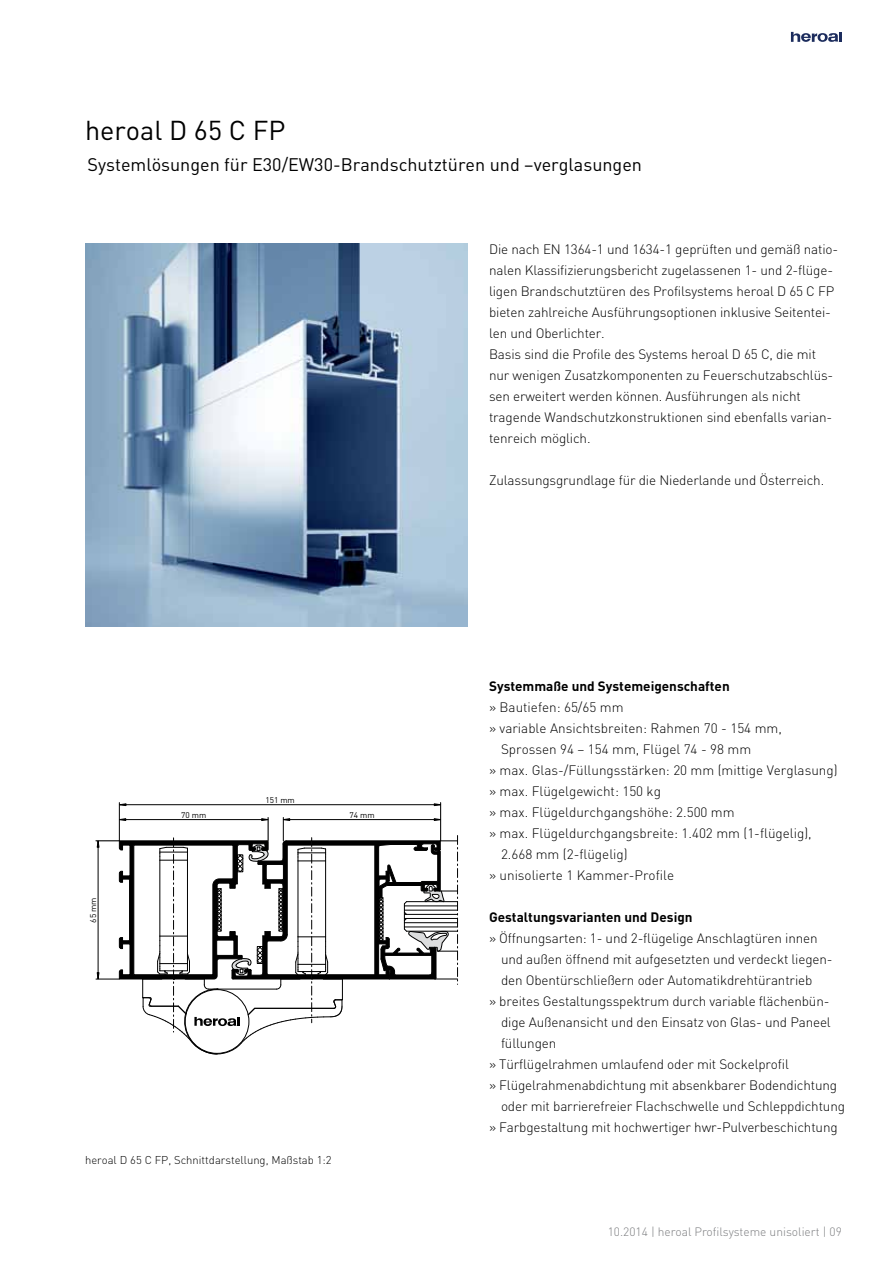
<style>
.page{position:relative;width:893px;height:1263px;background:#fff}
.page>*{position:absolute;margin:0;border:0;box-sizing:border-box;transform-origin:0 0}
.t1{font:27px "DIN Pro";color:#000}
.t2{font:18px "DIN Pro";color:#000}
.t3{font:300 13.5px/21px "DIN Pro";letter-spacing:-.01em;color:#000}
.t4{font:700 13.5px "DIN Pro";color:#000}
.t5{font:300 12px "DIN Pro";color:#7b7c7f}
.t6{font:300 11.25px "DIN Pro";color:#000}
.t7{font:8.25px "DIN Pro";color:#000}
</style>
<div class="page">
<svg style="left:791px;top:32px;width:51px;height:10px"></svg>
<img style="left:85px;top:244px;width:383px;height:382px">
<hr style="left:440px;top:802px;width:1px;height:39px;background:#000">
<hr style="left:119px;top:802px;width:1px;height:39px;background:#000">
<svg style="left:96px;top:817px;width:362px;height:238px"></svg>
<hr style="left:120px;top:804px;width:321px;height:1px;background:#000">
<svg style="left:118px;top:803px;width:8px;height:3px"></svg>
<svg style="left:434px;top:803px;width:8px;height:3px"></svg>
<h1 class="t1" style="left:85px;top:109px;width:202px">heroal D 65 C FP</h1>
<h2 class="t2" style="left:87px;top:150px;width:556px">Systemlösungen für E30/EW30-Brandschutztüren und –verglasungen</h2>
<p class="t7" style="left:265px;top:793px;width:31px">151 mm</p>
<p class="t7" style="left:87px;top:922px;width:27px;rotate:-90deg">65 mm</p>
<p class="t7" style="left:181px;top:808px;width:27px">70 mm</p>
<p class="t7" style="left:349px;top:808px;width:27px">74 mm</p>
<p class="t6" style="left:85px;top:1151px;width:248px">heroal D 65 C FP, Schnittdarstellung, Maßstab 1:2</p>
<p class="t3" style="left:489px;top:238px;width:351px">Die nach EN 1364-1 und 1634-1 geprüften und gemäß natio&shy;nalen Klassifizierungsbericht zugelassenen 1- und 2-flüge&shy;ligen Brandschutztüren des Profilsystems heroal D 65 C FP bieten zahlreiche Ausführungsoptionen inklusive Seitentei&shy;len und Oberlichter.<br>Basis sind die Profile des Systems heroal D 65 C, die mit nur wenigen Zusatzkomponenten zu Feuerschutzabschlüs&shy;sen erweitert werden können. Ausführungen als nicht tragende Wandschutzkonstruktionen sind ebenfalls varian&shy;tenreich möglich.</p>
<p class="t3" style="left:489px;top:469px;width:337px">Zulassungsgrundlage für die Niederlande und Österreich.</p>
<p class="t4" style="left:489px;top:675px;width:242px">Systemmaße und Systemeigenschaften</p>
<p class="t3" style="left:489px;top:695px;width:136px">» Bautiefen: 65/65 mm</p>
<p class="t3" style="left:489px;top:716px;width:294px">» variable Ansichtsbreiten: Rahmen 70 - 154 mm,</p>
<p class="t3" style="left:501px;top:737px;width:252px">Sprossen 94 – 154 mm, Flügel 74 - 98 mm</p>
<p class="t3" style="left:489px;top:758px;width:350px">» max. Glas-/Füllungsstärken: 20 mm (mittige Verglasung)</p>
<p class="t3" style="left:489px;top:779px;width:174px">» max. Flügelgewicht: 150 kg</p>
<p class="t3" style="left:489px;top:800px;width:247px">» max. Flügeldurchgangshöhe: 2.500 mm</p>
<p class="t3" style="left:489px;top:821px;width:324px">» max. Flügeldurchgangsbreite: 1.402 mm (1-flügelig),</p>
<p class="t3" style="left:501px;top:842px;width:128px">2.668 mm (2-flügelig)</p>
<p class="t3" style="left:489px;top:863px;width:187px">» unisolierte 1 Kammer-Profile</p>
<p class="t4" style="left:489px;top:906px;width:205px">Gestaltungsvarianten und Design</p>
<p class="t3" style="left:489px;top:926px;width:330px">» Öffnungsarten: 1- und 2-flügelige Anschlagtüren innen</p>
<p class="t3" style="left:501px;top:947px;width:333px">und außen öffnend mit aufgesetzten und verdeckt liegen-</p>
<p class="t3" style="left:501px;top:968px;width:313px">den Obentürschließern oder Automatikdrehtürantrieb</p>
<p class="t3" style="left:489px;top:989px;width:342px">» breites Gestaltungsspektrum durch variable flächenbün-</p>
<p class="t3" style="left:501px;top:1010px;width:331px">dige Außenansicht und den Einsatz von Glas- und Paneel</p>
<p class="t3" style="left:501px;top:1031px;width:57px">füllungen</p>
<p class="t3" style="left:489px;top:1052px;width:301px">» Türflügelrahmen umlaufend oder mit Sockelprofil</p>
<p class="t3" style="left:489px;top:1073px;width:350px">» Flügelrahmenabdichtung mit absenkbarer Bodendichtung</p>
<p class="t3" style="left:501px;top:1094px;width:345px">oder mit barrierefreier Flachschwelle und Schleppdichtung</p>
<p class="t3" style="left:489px;top:1115px;width:350px">» Farbgestaltung mit hochwertiger hwr-Pulverbeschichtung</p>
<p class="t5" style="left:608px;top:1222px;width:236px">10.2014 | heroal Profilsysteme unisoliert | 09</p>
</div>
